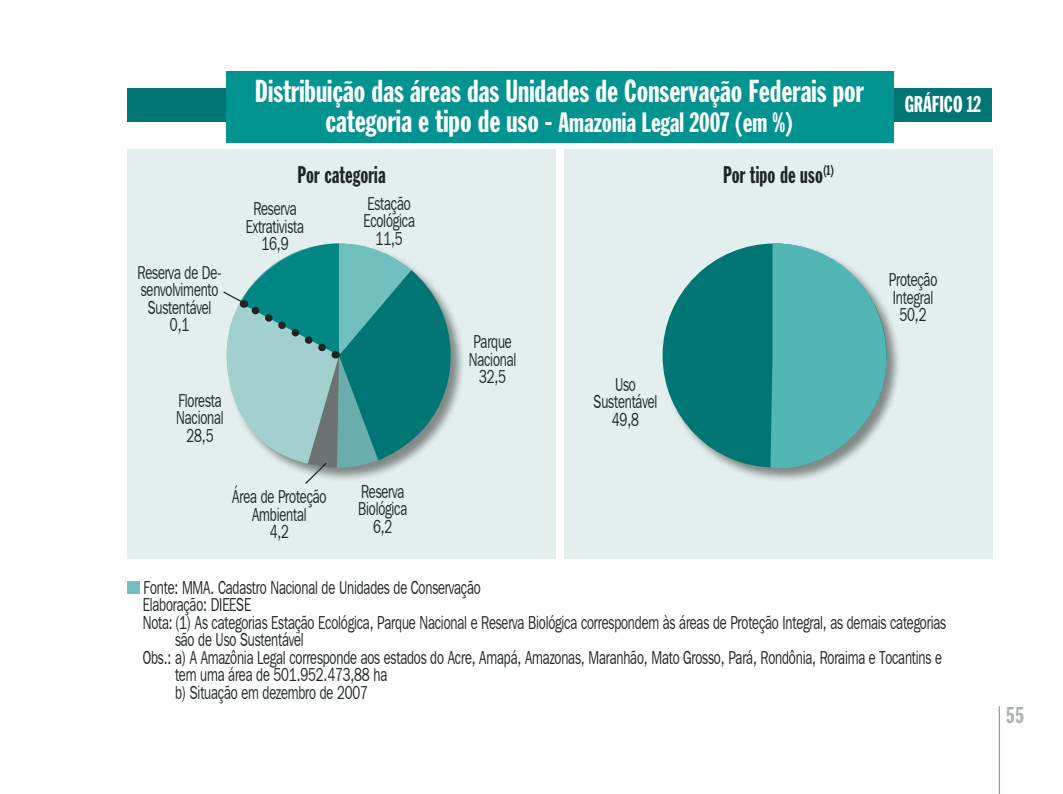
<style>
.page{position:relative;width:1063px;height:794px;background:#fff}
.page>*{position:absolute;margin:0;border:0;box-sizing:border-box;transform-origin:0 0}
.t1{font:31.25px "Franklin Gothic Extra Cond";color:#fff}
.t2{font:27.5px "Franklin Gothic Extra Cond";color:#fff}
.t3{font:23.75px "Franklin Gothic Extra Cond";letter-spacing:.01em;color:#1e2522;scale:.9 1}
.t4{font:22.5px "Franklin Gothic Extra Cond";color:#fff}
.t5{font:22.5px "Franklin Gothic Extra Cond";color:#adb0b1}
.t6{font:18.75px/17.5px "Franklin Gothic IT Cby BT";letter-spacing:-.01em;color:#1e2522;text-align:center;scale:.7 1}
.s1{font-size:31.25px}
</style>
<div class="page">
<div style="left:128px;top:89px;width:864px;height:33px;background:#007674"></div>
<div style="left:226px;top:71px;width:668px;height:71px;background:#009390"></div>
<hr style="left:999px;top:706px;width:1px;height:88px;background:#989b9c">
<div style="left:128px;top:150px;width:428px;height:409px;background:#e2efee"></div>
<div style="left:128px;top:581px;width:12px;height:12px;background:#71bfbe"></div>
<div style="left:564px;top:150px;width:428px;height:409px;background:#e2efee"></div>
<div style="left:662px;top:243px;width:249px;height:250px;background:#1e2522;opacity:.5"></div>
<div style="left:663px;top:243px;width:224px;height:224px;background:#007674;border-radius:50%"></div>
<svg style="left:770px;top:243px;width:118px;height:231px"></svg>
<div style="left:226px;top:243px;width:249px;height:249px;background:#1e2522;opacity:.5"></div>
<svg style="left:223px;top:243px;width:228px;height:242px"></svg>
<p class="t6" style="left:138px;top:263px;width:122px">Reserva de De&shy;senvolvimento<br>Sustentável<br>0,1</p>
<p class="t6" style="left:176px;top:391px;width:70px">Floresta<br>Nacional<br>28,5</p>
<h1 class="t1" style="left:255px;top:75px;width:611px">Distribuição das áreas das Unidades de Conservação Federais por</h1>
<h2 class="t2" style="left:325px;top:108px;width:470px"><span class="s1">categoria e tipo de uso -</span> Amazonia Legal 2007 (em %)</h2>
<p class="t3" style="left:298px;top:162px;width:99px">Por categoria</p>
<p class="t3" style="left:723px;top:162px;width:125px">Por tipo de uso<sup>(1)</sup></p>
<p class="t6" style="left:246px;top:200px;width:84px">Reserva<br>Extrativista<br>16,9</p>
<p class="t6" style="left:363px;top:194px;width:75px">Estação<br>Ecológica<br>11,5</p>
<p class="t6" style="left:469px;top:332px;width:70px">Parque<br>Nacional<br>32,5</p>
<p class="t6" style="left:594px;top:375px;width:93px">Uso<br>Sustentável<br>49,8</p>
<p class="t6" style="left:232px;top:488px;width:136px">Área de Proteção<br>Ambiental<br>4,2</p>
<p class="t6" style="left:358px;top:482px;width:72px">Reserva<br>Biológica<br>6,2</p>
<p class="t4" style="left:905px;top:92px;width:18px">Gráfic</p>
<p class="t4" style="left:953px;top:92px;width:30px">o 12</p>
<p class="t6" style="left:889px;top:270px;width:71px">Proteção<br>Integral<br>50,2</p>
<p class="t6" style="left:144px;top:578px;width:483px">Fonte: MMA. Cadastro Nacional de Unidades de Conservação</p>
<p class="t6" style="left:143px;top:595px;width:156px">Elaboração: DIEESE</p>
<p class="t6" style="left:143px;top:613px;width:1149px">Nota: (1) As categorias Estação Ecológica, Parque Nacional e Reserva Biológica correspondem às áreas de Proteção Integral, as demais categorias</p>
<p class="t6" style="left:175px;top:630px;width:185px">são de Uso Sustentável</p>
<p class="t6" style="left:143px;top:648px;width:1143px">Obs.: a) A Amazônia Legal corresponde aos estados do Acre, Amapá, Amazonas, Maranhão, Mato Grosso, Pará, Rondônia, Roraima e Tocantins e</p>
<p class="t6" style="left:175px;top:665px;width:305px">tem uma área de 501.952.473,88 ha</p>
<p class="t6" style="left:175px;top:683px;width:277px">b) Situação em dezembro de 2007</p>
<p class="t5" style="left:1006px;top:702px;width:19px">55</p>
</div>
